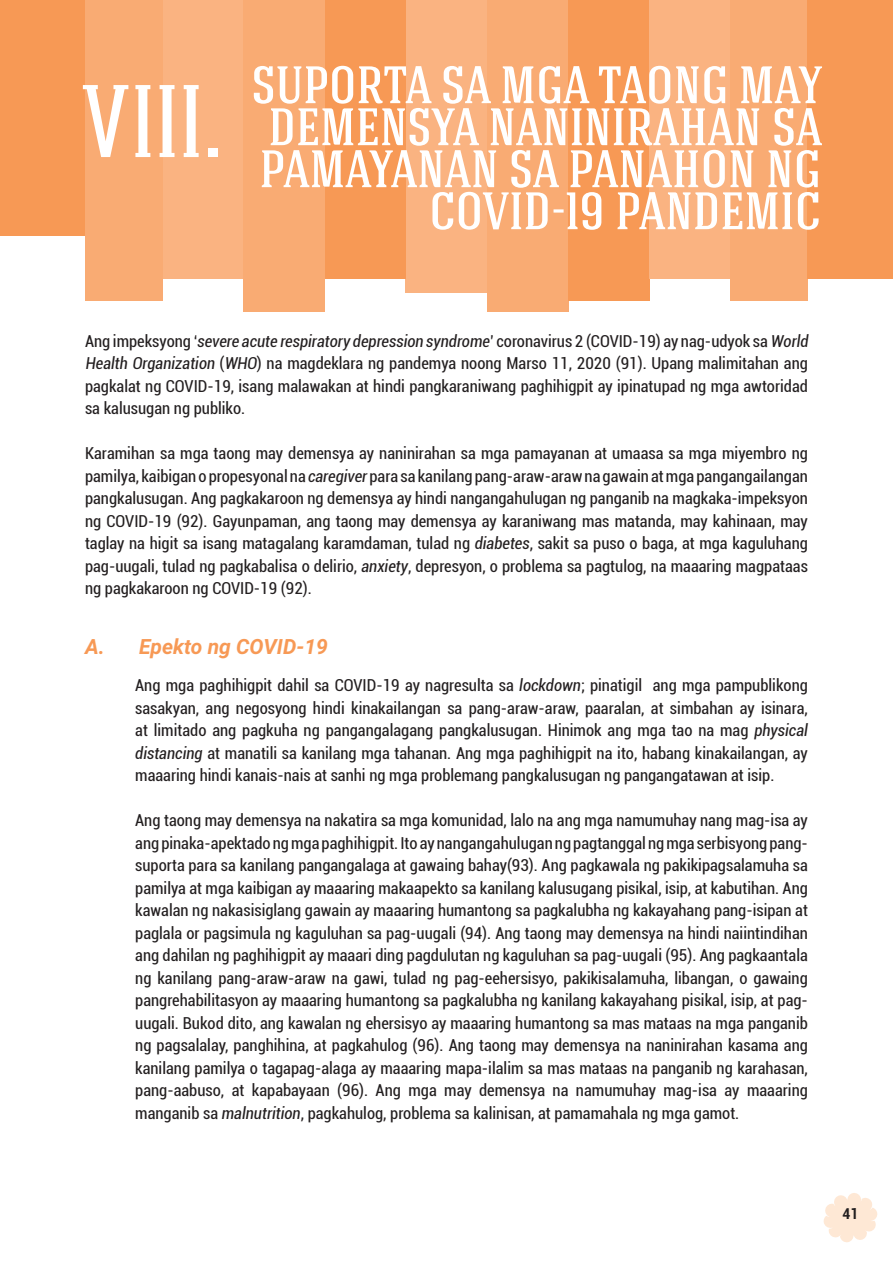
<style>
.page{position:relative;width:893px;height:1263px;background:#fff}
.page>*{position:absolute;margin:0;border:0;box-sizing:border-box;transform-origin:0 0}
.CHAPTER_HEADER_NUMBE{font:90px "Quastic Kaps";color:#fff}
.CHAPTER_HEADER{font:500 52.5px/42px "Hagin Caps";color:#fff;text-align:right}
.CHAPTER_SUB_TOPIC{font:italic 700 21px "Roboto";color:#f79955}
.PARAGRAPH_BLACK{font:condensed 16.5px/22.5px "Roboto";color:#231f20;text-align:justify}
.t1{font:700 condensed 15px "Roboto";color:#231f20}
.s1{font-style:italic}
</style>
<div class="page">
<svg style="left:823px;top:1193px;width:55px;height:50px"></svg>
<div style="left:0;top:0;width:85px;height:236px;background:#f79955"></div>
<div style="left:162px;top:0;width:82px;height:279px;background:#fab381"></div>
<div style="left:406px;top:0;width:81px;height:292px;background:#fab381"></div>
<div style="left:85px;top:0;width:77px;height:300px;background:#f9ab73"></div>
<div style="left:487px;top:0;width:81px;height:311px;background:#f9ab73"></div>
<div style="left:568px;top:0;width:81px;height:300px;background:#f79955"></div>
<div style="left:649px;top:0;width:82px;height:279px;background:#fab381"></div>
<div style="left:731px;top:0;width:77px;height:300px;background:#f9ab73"></div>
<div style="left:808px;top:0;width:85px;height:279px;background:#f79955"></div>
<div style="left:325px;top:0;width:81px;height:279px;background:#f79955"></div>
<div style="left:244px;top:0;width:81px;height:311px;background:#f9ab73"></div>
<p class="CHAPTER_HEADER_NUMBE" style="left:81px;top:62px;width:143px">VIII.</p>
<p class="CHAPTER_HEADER" style="left:251px;top:62px;width:572px">SUPORTA SA MGA TAONG MAY<br>DEMENSYA NANINIRAHAN SA<br>PAMAYANAN SA PANAHON NG<br>COVID-19 PANDEMIC</p>
<p class="PARAGRAPH_BLACK" style="left:85px;top:329px;width:727px;text-align:left">Ang impeksyong ‘<span class="s1">severe acute respiratory depression syndrome</span>’ coronavirus 2 (COVID-19) ay nag-udyok sa World Health Organization (WHO) na magdeklara ng pandemya noong Marso 11, 2020 (91). Upang malimitahan ang pagkalat ng COVID-19, isang malawakan at hindi pangkaraniwang paghihigpit ay ipinatupad ng mga awtoridad sa kalusugan ng publiko.</p>
<p class="PARAGRAPH_BLACK" style="left:85px;top:441px;width:724px">Karamihan sa mga taong may demensya ay naninirahan sa mga pamayanan at umaasa sa mga miyembro ng pamilya, kaibigan o propesyonal na <span class="s1">caregiver</span> para sa kanilang pang-araw-araw na gawain at mga pangangailangan pangkalusugan. Ang pagkakaroon ng demensya ay hindi nangangahulugan ng panganib na magkaka-impeksyon ng COVID-19 (92). Gayunpaman, ang taong may demensya ay karaniwang mas matanda, may kahinaan, may taglay na higit sa isang matagalang karamdaman, tulad ng <span class="s1">diabetes</span>, sakit sa puso o baga, at mga kaguluhang pag-uugali, tulad ng pagkabalisa o delirio, <span class="s1">anxiety</span>, depresyon, o problema sa pagtulog, na maaaring magpataas ng pagkakaroon ng COVID-19 (92).</p>
<p class="CHAPTER_SUB_TOPIC" style="left:85px;top:632px;width:244px">A. Epekto ng COVID-19</p>
<p class="PARAGRAPH_BLACK" style="left:135px;top:674px;width:674px">Ang mga paghihigpit dahil sa COVID-19 ay nagresulta sa <span class="s1">lockdown</span>; pinatigil ang mga pampublikong sasakyan, ang negosyong hindi kinakailangan sa pang-araw-araw, paaralan, at simbahan ay isinara, at limitado ang pagkuha ng pangangalagang pangkalusugan. Hinimok ang mga tao na mag <span class="s1">physical distancing</span> at manatili sa kanilang mga tahanan. Ang mga paghihigpit na ito, habang kinakailangan, ay maaaring hindi kanais-nais at sanhi ng mga problemang pangkalusugan ng pangangatawan at isip.</p>
<p class="PARAGRAPH_BLACK" style="left:135px;top:809px;width:674px">Ang taong may demensya na nakatira sa mga komunidad, lalo na ang mga namumuhay nang mag-isa ay ang pinaka-apektado ng mga paghihigpit. Ito ay nangangahulugan ng pagtanggal ng mga serbisyong pang&shy;suporta para sa kanilang pangangalaga at gawaing bahay(93). Ang pagkawala ng pakikipagsalamuha sa pamilya at mga kaibigan ay maaaring makaapekto sa kanilang kalusugang pisikal, isip, at kabutihan. Ang kawalan ng nakasisiglang gawain ay maaaring humantong sa pagkalubha ng kakayahang pang-isipan at paglala or pagsimula ng kaguluhan sa pag-uugali (94). Ang taong may demensya na hindi naiintindihan ang dahilan ng paghihigpit ay maaari ding pagdulutan ng kaguluhan sa pag-uugali (95). Ang pagkaantala ng kanilang pang-araw-araw na gawi, tulad ng pag-eehersisyo, pakikisalamuha, libangan, o gawaing pangrehabilitasyon ay maaaring humantong sa pagkalubha ng kanilang kakayahang pisikal, isip, at pag&shy;uugali. Bukod dito, ang kawalan ng ehersisyo ay maaaring humantong sa mas mataas na mga panganib ng pagsalalay, panghihina, at pagkahulog (96). Ang taong may demensya na naninirahan kasama ang kanilang pamilya o tagapag-alaga ay maaaring mapa-ilalim sa mas mataas na panganib ng karahasan, pang-aabuso, at kapabayaan (96). Ang mga may demensya na namumuhay mag-isa ay maaaring manganib sa <span class="s1">malnutrition</span>, pagkahulog, problema sa kalinisan, at pamamahala ng mga gamot.</p>
<p class="t1" style="left:843px;top:1203px;width:17px">41</p>
</div>
